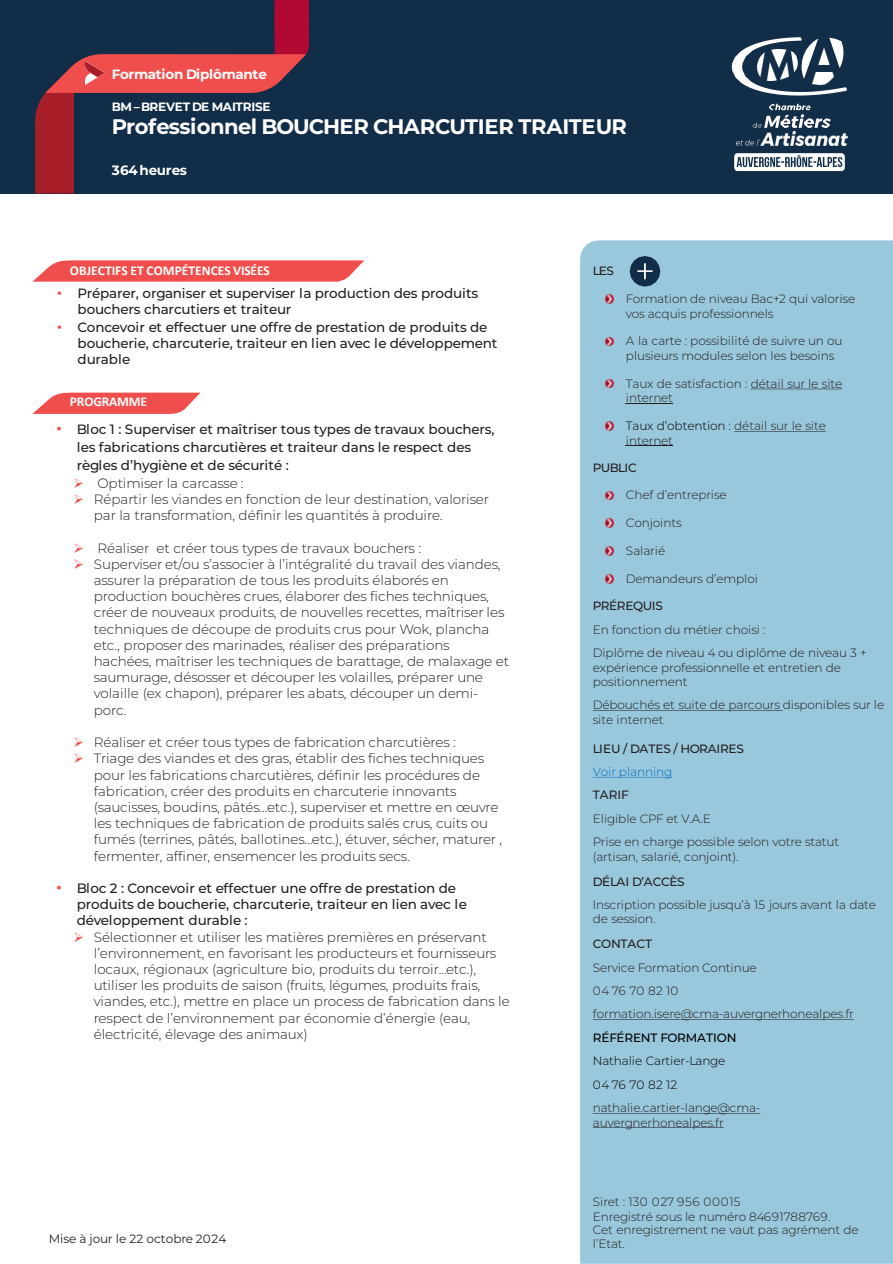
<style>
.page{position:relative;width:893px;height:1264px;background:#fff}
.page>*{position:absolute;margin:0;border:0;box-sizing:border-box;transform-origin:0 0}
.t1{font:700 21px "Montserrat";letter-spacing:-.025em;color:#fff}
.t2{font:300 13.5px/16.2px "Montserrat";letter-spacing:-.01em;color:#231f20}
.t3{font:500 13.5px/16.2px "Montserrat";letter-spacing:-.01em;color:#231f20}
.t4{font:700 13.5px "Calibri";color:#fff}
.t5{font:700 13.5px "Montserrat";letter-spacing:-.02em;color:#fff}
.t6{font:300 12px/14.4px "Montserrat";letter-spacing:-.015em;color:#231f20}
.t7{font:500 12px "Montserrat";letter-spacing:-.025em;color:#231f20}
.t8{font:300 12px "Montserrat";letter-spacing:-.015em;color:#000}
.t9{font:12px "Montserrat";color:#231f20}
.t10{font:300 12px "Montserrat";letter-spacing:.015em;color:#231f20}
.t11{font:700 12px "Montserrat";letter-spacing:-.025em;color:#fff}
.t12{font:500 12px "Montserrat";letter-spacing:-.015em;color:#000}
.t13{font:300 12px "Montserrat";letter-spacing:-.01em;color:#0070c0}
.s1{font-family:"Arial";font-weight:400;color:#f04e4c}
.s2{font-family:"Arial";font-weight:400;font-size:15px;color:#f04e4c}
.s3{color:#f04e4c}
.s4{color:#000}
</style>
<div class="page">
<div style="left:0;top:0;width:892px;height:193px;background:#122d47"></div>
<svg style="left:752px;top:104px;width:78px;height:24px"></svg>
<img style="left:736px;top:131px;width:111px;height:14px">
<svg style="left:734px;top:153px;width:110px;height:18px;background:#bac2c9"></svg>
<svg style="left:731px;top:37px;width:115px;height:58px"></svg>
<svg style="left:35px;top:0;width:274px;height:193px"></svg>
<img style="left:85px;top:62px;width:20px;height:22px">
<div style="left:580px;top:240px;width:312px;height:1023px;background:#99c7db"></div>
<svg style="left:605px;top:294px;width:8px;height:9px"></svg>
<svg style="left:605px;top:337px;width:8px;height:8px"></svg>
<svg style="left:605px;top:379px;width:8px;height:9px"></svg>
<svg style="left:750px;top:388px;width:92px;height:1px"></svg>
<hr style="left:626px;top:403px;width:47px;height:1px;background:#231f20">
<svg style="left:605px;top:421px;width:8px;height:9px"></svg>
<svg style="left:734px;top:431px;width:91px;height:1px"></svg>
<hr style="left:626px;top:445px;width:47px;height:1px;background:#231f20">
<svg style="left:605px;top:491px;width:8px;height:8px"></svg>
<svg style="left:605px;top:519px;width:8px;height:8px"></svg>
<svg style="left:605px;top:546px;width:8px;height:9px"></svg>
<svg style="left:605px;top:574px;width:8px;height:9px"></svg>
<svg style="left:592px;top:710px;width:190px;height:1px"></svg>
<svg style="left:592px;top:776px;width:79px;height:1px"></svg>
<svg style="left:592px;top:1019px;width:261px;height:1px"></svg>
<svg style="left:592px;top:1112px;width:168px;height:1px"></svg>
<svg style="left:592px;top:1127px;width:131px;height:1px"></svg>
<svg style="left:629px;top:256px;width:31px;height:30px"></svg>
<svg style="left:33px;top:260px;width:331px;height:21px;background:#f15c5b"></svg>
<svg style="left:32px;top:392px;width:168px;height:22px;background:#f26b69"></svg>
<p class="t5" style="left:112px;top:64px;width:156px">Formation Diplômante</p>
<p class="t11" style="left:112px;top:98px;width:160px">BM –BREVET DE MAITRISE</p>
<p class="t1" style="left:112px;top:111px;width:516px">Professionnel BOUCHER CHARCUTIER TRAITEUR</p>
<p class="t5" style="left:112px;top:160px;width:77px">364 heures</p>
<p class="t4" style="left:70px;top:261px;width:201px">OBJECTIFS ET COMPÉTENCES VISÉES</p>
<p class="t3" style="left:77px;top:284px;width:402px;text-indent:-20px"><span class="s1">•</span> Préparer, organiser et superviser la production des produits bouchers charcutiers et traiteur</p>
<p class="t3" style="left:77px;top:318px;width:421px;text-indent:-20px"><span class="s1">•</span> Concevoir et effectuer une offre de prestation de produits de boucherie, charcuterie, traiteur en lien avec le développement durable</p>
<p class="t4" style="left:70px;top:392px;width:79px">PROGRAMME</p>
<p class="t3" style="left:77px;top:420px;width:419px;line-height:18px;text-indent:-20px"><span class="s2">•</span> Bloc 1 : Superviser et maîtriser tous types de travaux bouchers, les fabrications charcutières et traiteur dans le respect des règles d’hygiène et de sécurité :</p>
<p class="t2" style="left:74px;top:474px;width:171px"><span class="s3">➢</span> Optimiser la carcasse :</p>
<p class="t2" style="left:94px;top:490px;width:397px;text-indent:-20px"><span class="s3">➢</span> Répartir les viandes en fonction de leur destination, valoriser par la transformation, définir les quantités à produire.</p>
<p class="t2" style="left:74px;top:539px;width:349px"><span class="s3">➢</span> Réaliser et créer tous types de travaux bouchers :</p>
<p class="t2" style="left:94px;top:555px;width:417px;text-indent:-20px"><span class="s3">➢</span> Superviser et/ou s’associer à l’intégralité du travail des viandes, assurer la préparation de tous les produits élaborés en production bouchères crues, élaborer des fiches techniques, créer de nouveaux produits, de nouvelles recettes, maîtriser les techniques de découpe de produits crus pour Wok, plancha etc., proposer des marinades, réaliser des préparations hachées, maîtriser les techniques de barattage, de malaxage et saumurage, désosser et découper les volailles, préparer une volaille (ex chapon), préparer les abats, découper un demi&shy;porc.</p>
<p class="t2" style="left:74px;top:733px;width:383px"><span class="s3">➢</span> Réaliser et créer tous types de fabrication charcutières :</p>
<p class="t2" style="left:94px;top:749px;width:410px;text-indent:-20px"><span class="s3">➢</span> Triage des viandes et des gras, établir des fiches techniques pour les fabrications charcutières, définir les procédures de fabrication, créer des produits en charcuterie innovants (saucisses, boudins, pâtés…etc.), superviser et mettre en œuvre les techniques de fabrication de produits salés crus, cuits ou fumés (terrines, pâtés, ballotines…etc.), étuver, sécher, maturer , fermenter, affiner, ensemencer les produits secs.</p>
<p class="t3" style="left:77px;top:879px;width:392px;text-indent:-20px"><span class="s2">•</span> Bloc 2 : Concevoir et effectuer une offre de prestation de produits de boucherie, charcuterie, traiteur en lien avec le développement durable :</p>
<p class="t2" style="left:94px;top:928px;width:417px;text-indent:-20px"><span class="s3">➢</span> Sélectionner et utiliser les matières premières en préservant l’environnement, en favorisant les producteurs et fournisseurs locaux, régionaux (agriculture bio, produits du terroir…etc.), utiliser les produits de saison (fruits, légumes, produits frais, viandes, etc.), mettre en place un process de fabrication dans le respect de l’environnement par économie d’énergie (eau, électricité, élevage des animaux)</p>
<p class="t9" style="left:49px;top:1229px;width:179px">Mise à jour le 22 octobre 2024</p>
<p class="t7" style="left:592px;top:262px;width:23px">LES</p>
<p class="t6" style="left:626px;top:291px;width:231px">Formation de niveau Bac+2 qui valorise vos acquis professionnels</p>
<p class="t6" style="left:626px;top:333px;width:218px">A la carte : possibilité de suivre un ou plusieurs modules selon les besoins</p>
<p class="t6" style="left:626px;top:376px;width:218px">Taux de satisfaction : détail sur le site internet</p>
<p class="t6" style="left:626px;top:418px;width:201px"><span class="s4">Taux d’obtention :</span> détail sur le site internet</p>
<p class="t7" style="left:592px;top:459px;width:45px">PUBLIC</p>
<p class="t6" style="left:626px;top:487px;width:102px">Chef d’entreprise</p>
<p class="t6" style="left:626px;top:515px;width:57px">Conjoints</p>
<p class="t6" style="left:626px;top:543px;width:41px">Salarié</p>
<p class="t6" style="left:626px;top:571px;width:134px">Demandeurs d’emploi</p>
<p class="t7" style="left:592px;top:597px;width:72px">PRÉREQUIS</p>
<p class="t6" style="left:592px;top:621px;width:174px">En fonction du métier choisi :</p>
<p class="t6" style="left:592px;top:645px;width:276px">Diplôme de niveau 4 ou diplôme de niveau 3 + expérience professionnelle et entretien de positionnement</p>
<p class="t6" style="left:592px;top:697px;width:293px">Débouchés et suite de parcours disponibles sur le site internet</p>
<p class="t7" style="left:592px;top:739px;width:152px">LIEU / DATES / HORAIRES</p>
<p class="t13" style="left:592px;top:763px;width:81px">Voir planning</p>
<p class="t7" style="left:592px;top:786px;width:38px">TARIF</p>
<p class="t6" style="left:592px;top:810px;width:120px">Eligible CPF et V.A.E</p>
<p class="t6" style="left:592px;top:834px;width:248px">Prise en charge possible selon votre statut (artisan, salarié, conjoint).</p>
<p class="t7" style="left:592px;top:872px;width:93px">DÉLAI D’ACCÈS</p>
<p class="t6" style="left:592px;top:896px;width:285px">Inscription possible jusqu’à 15 jours avant la date de session.</p>
<p class="t7" style="left:592px;top:935px;width:61px">CONTACT</p>
<p class="t6" style="left:592px;top:959px;width:165px">Service Formation Continue</p>
<p class="t6" style="left:592px;top:982px;width:87px">04 76 70 82 10</p>
<p class="t6" style="left:592px;top:1006px;width:263px">formation.isere@cma-auvergnerhonealpes.fr</p>
<p class="t12" style="left:592px;top:1028px;width:145px">RÉFÉRENT FORMATION</p>
<p class="t8" style="left:592px;top:1052px;width:134px">Nathalie Cartier-Lange</p>
<p class="t8" style="left:592px;top:1075px;width:86px">04 76 70 82 12</p>
<p class="t6" style="left:592px;top:1099px;width:169px">nathalie.cartier-lange@cma&shy;auvergnerhonealpes.fr</p>
<p class="t10" style="left:592px;top:1193px;width:149px">Siret : 130 027 956 00015</p>
<p class="t6" style="left:592px;top:1208px;width:267px;line-height:13.5px">Enregistré sous le numéro 84691788769.<br>Cet enregistrement ne vaut pas agrément de l’Etat.</p>
</div>
